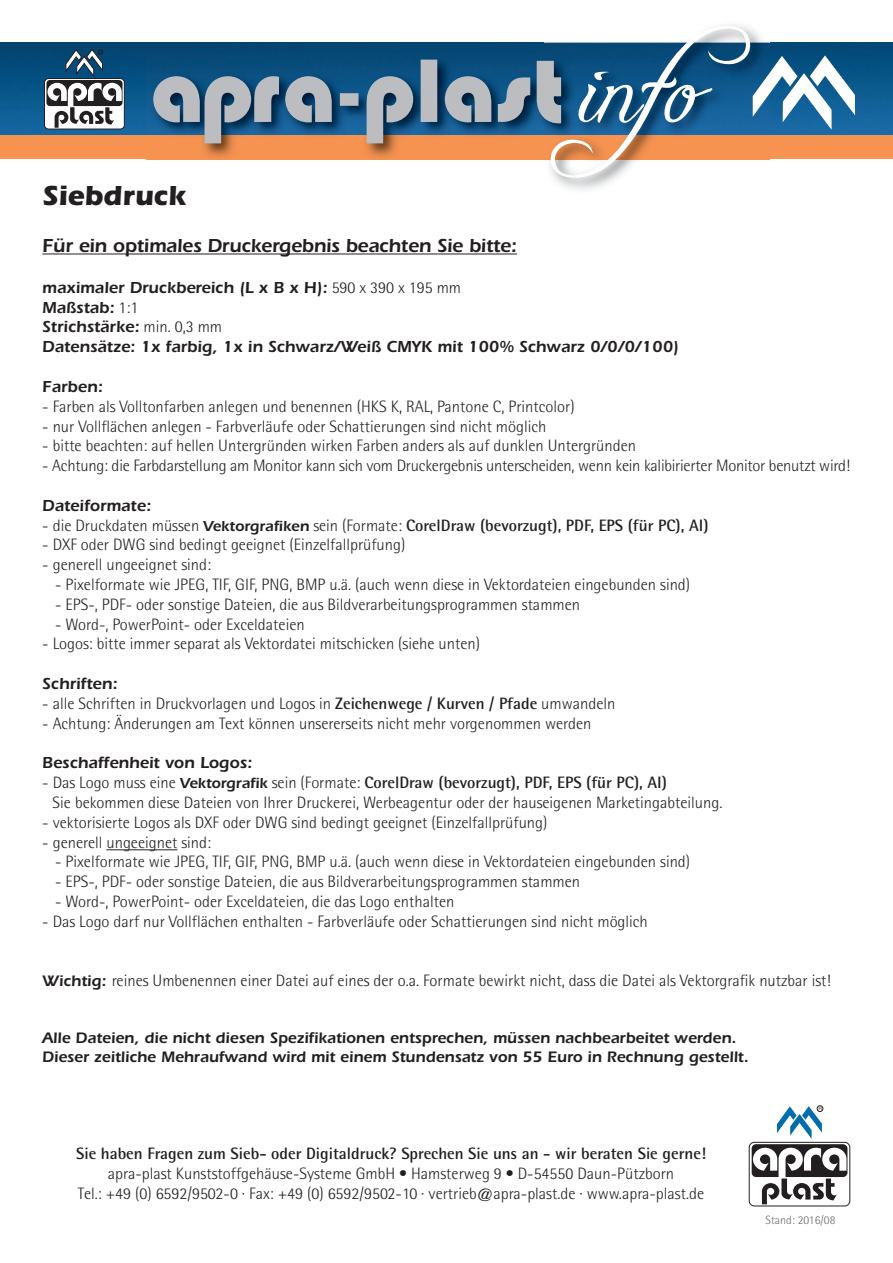
<style>
.page{position:relative;width:893px;height:1263px;background:#fff}
.page>*{position:absolute;margin:0;border:0;box-sizing:border-box;transform-origin:0 0}
.t1{font:700 28.5px "Itc Eras";color:#231f20}
.t2{font:600 19.5px "Itc Eras";letter-spacing:-.01em;color:#231f20}
.t3{font:300 16.5px/19.8px "Agfa Rotis Semisans";color:#231f20}
.t4{font:600 16.5px/19.8px "Itc Eras";color:#231f20}
.t5{font:700 16.5px "Agfa Rotis Semisans";color:#231f20}
.t6{font:600 15.75px/18.9px "Itc Eras";color:#231f20}
.t7{font:300 12px "Agfa Rotis Semisans";color:#6d6e70}
.s1{font-family:"Agfa Rotis Semisans";font-weight:300}
.s2{font-weight:300}
.s3{font-family:"Itc Eras";font-weight:600;font-size:15px}
.s4{font-weight:700}
.s5{font-family:"Itc Eras";font-weight:600;font-size:15.75px}
</style>
<div class="page">
<img style="left:0;top:43px;width:892px;height:93px">
<div style="left:0;top:136px;width:892px;height:23px;background:#f79351"></div>
<hr style="left:42px;top:254px;width:475px;height:1px;background:#231f20">
<hr style="left:106px;top:849px;width:71px;height:1px;background:#231f20">
<svg style="left:749px;top:1142px;width:101px;height:64px"></svg>
<div style="left:752px;top:1144px;width:95px;height:33px;background:#231f20;border-radius:4px"></div>
<svg style="left:753px;top:1148px;width:93px;height:56px"></svg>
<svg style="left:777px;top:1106px;width:46px;height:33px"></svg>
<img style="left:147px;top:53px;width:6px;height:2px">
<svg style="left:153px;top:26px;width:702px;height:152px"></svg>
<svg style="left:44px;top:78px;width:81px;height:51px"></svg>
<svg style="left:46px;top:80px;width:76px;height:26px"></svg>
<svg style="left:47px;top:49px;width:75px;height:79px"></svg>
<h1 class="t1" style="left:42px;top:185px;width:145px">Siebdruck</h1>
<p class="t2" style="left:42px;top:239px;width:476px">Für ein optimales Druckergebnis beachten Sie bitte:</p>
<p class="t4" style="left:42px;top:279px;width:638px">maximaler Druckbereich (L x B x H): <span class="s1">590 x 390 x 195 mm<br></span>Maßstab: <span class="s1">1:1<br></span>Strichstärke: <span class="s1">min. 0,3 mm<br></span>Datensätze: 1x farbig, 1x in Schwarz/Weiß CMYK mit 100% Schwarz 0/0/0/100)</p>
<p class="t4" style="left:42px;top:378px;width:62px">Farben:</p>
<p class="t3" style="left:42px;top:398px;width:534px">- Farben als Volltonfarben anlegen und benennen (HKS K, RAL, Pantone C, Printcolor)</p>
<p class="t3" style="left:42px;top:418px;width:506px">- nur Vollflächen anlegen - Farbverläufe oder Schattierungen sind nicht möglich</p>
<p class="t3" style="left:42px;top:437px;width:595px">- bitte beachten: auf hellen Untergründen wirken Farben anders als auf dunklen Untergründen</p>
<p class="t3" style="left:42px;top:457px;width:809px">- Achtung: die Farbdarstellung am Monitor kann sich vom Druckergebnis unterscheiden, wenn kein kalibirierter Monitor benutzt wird!</p>
<p class="t4" style="left:42px;top:497px;width:110px">Dateiformate:</p>
<p class="t5" style="left:42px;top:519px;width:668px"><span class="s2">- die Druckdaten müssen</span> <span class="s3">Vektorgrafiken</span> <span class="s2">sein (Formate:</span> CorelDraw (bevorzugt), PDF, EPS (für PC), AI)</p>
<p class="t3" style="left:42px;top:537px;width:365px">- DXF oder DWG sind bedingt geeignet (Einzelfallprüfung)</p>
<p class="t3" style="left:42px;top:556px;width:170px">- generell ungeeignet sind:</p>
<p class="t3" style="left:55px;top:576px;width:637px">- Pixelformate wie JPEG, TIF, GIF, PNG, BMP u.ä. (auch wenn diese in Vektordateien eingebunden sind)</p>
<p class="t3" style="left:55px;top:596px;width:527px">- EPS-, PDF- oder sonstige Dateien, die aus Bildverarbeitungsprogrammen stammen</p>
<p class="t3" style="left:55px;top:616px;width:251px">- Word-, PowerPoint- oder Exceldateien</p>
<p class="t3" style="left:42px;top:636px;width:439px">- Logos: bitte immer separat als Vektordatei mitschicken (siehe unten)</p>
<p class="t4" style="left:42px;top:676px;width:77px">Schriften:</p>
<p class="t3" style="left:42px;top:695px;width:575px">- alle Schriften in Druckvorlagen und Logos in <span class="s4">Zeichenwege / Kurven / Pfade</span> umwandeln</p>
<p class="t3" style="left:42px;top:715px;width:551px">- Achtung: Änderungen am Text können unsererseits nicht mehr vorgenommen werden</p>
<p class="t4" style="left:42px;top:755px;width:211px">Beschaffenheit von Logos:</p>
<p class="t3" style="left:53px;top:774px;width:671px;text-indent:-10px">- Das Logo muss eine <span class="s3">Vektorgrafik</span> sein (Formate: <span class="s4">CorelDraw (bevorzugt), PDF, EPS (für PC), AI)<br></span>Sie bekommen diese Dateien von Ihrer Druckerei, Werbeagentur oder der hauseigenen Marketingabteilung.</p>
<p class="t3" style="left:42px;top:814px;width:507px">- vektorisierte Logos als DXF oder DWG sind bedingt geeignet (Einzelfallprüfung)</p>
<p class="t3" style="left:42px;top:834px;width:170px">- generell ungeeignet sind:</p>
<p class="t3" style="left:55px;top:853px;width:637px">- Pixelformate wie JPEG, TIF, GIF, PNG, BMP u.ä. (auch wenn diese in Vektordateien eingebunden sind)</p>
<p class="t3" style="left:55px;top:873px;width:527px">- EPS-, PDF- oder sonstige Dateien, die aus Bildverarbeitungsprogrammen stammen</p>
<p class="t3" style="left:55px;top:893px;width:401px">- Word-, PowerPoint- oder Exceldateien, die das Logo enthalten</p>
<p class="t3" style="left:42px;top:913px;width:607px">- Das Logo darf nur Vollflächen enthalten - Farbverläufe oder Schattierungen sind nicht möglich</p>
<p class="t3" style="left:42px;top:972px;width:790px"><span class="s5">Wichtig:</span> reines Umbenennen einer Datei auf eines der o.a. Formate bewirkt nicht, dass die Datei als Vektorgrafik nutzbar ist!</p>
<p class="t6" style="left:42px;top:1030px;width:708px">Alle Dateien, die nicht diesen Spezifikationen entsprechen, müssen nachbearbeitet werden.<br>Dieser zeitliche Mehraufwand wird mit einem Stundensatz von 55 Euro in Rechnung gestellt.</p>
<p class="t5" style="left:76px;top:1148px;width:631px">Sie haben Fragen zum Sieb- oder Digitaldruck? Sprechen Sie uns an - wir beraten Sie gerne!</p>
<p class="t3" style="left:78px;top:1165px;width:628px;text-align:center">apra-plast Kunststoffgehäuse-Systeme GmbH • Hamsterweg 9 • D-54550 Daun-Pützborn<br>Tel.: +49 (0) 6592/9502-0 · Fax: +49 (0) 6592/9502-10 · vertrieb@apra-plast.de · www.apra-plast.de</p>
<p class="t7" style="left:765px;top:1215px;width:71px">Stand: 2016/08</p>
</div>
